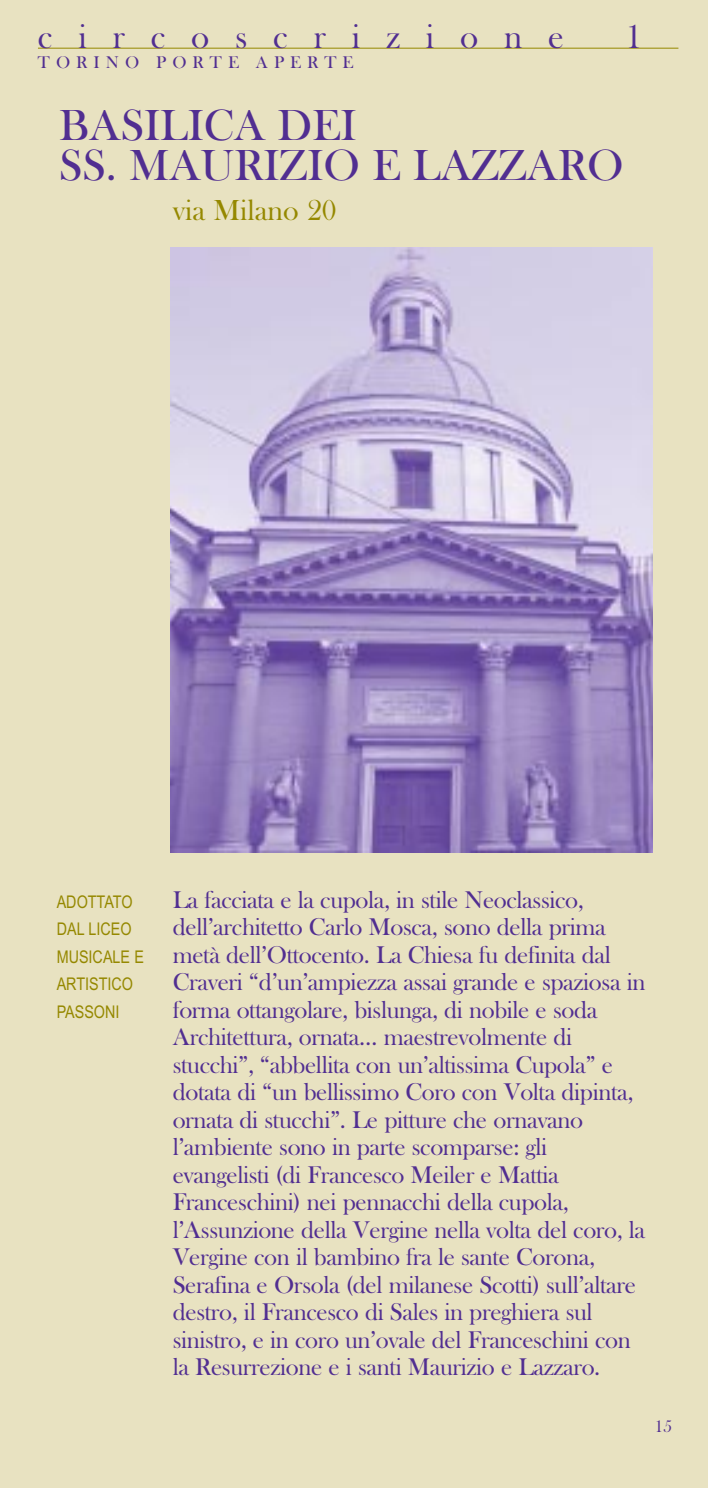
<style>
.page{position:relative;width:708px;height:1488px;background:#e8e2c1}
.page>*{position:absolute;margin:0;border:0;box-sizing:border-box;transform-origin:0 0}
.t1{font:45px/40px "Bask Old Face";color:#512e91}
.t2{font:35px "Bask Old Face";letter-spacing:.74em;color:#512e91}
.t3{font:30px "Bask Old Face";color:#958800}
.t4{font:25px/27.5px "Bask Old Face";letter-spacing:-.015em;color:#512e91}
.t5{font:17.5px/27.5px "Arial Narrow";color:#958800}
.t6{font:17.5px "Bask Old Face";letter-spacing:.345em;color:#512e91}
</style>
<div class="page">
<hr style="left:38px;top:48px;width:640px;height:1px;background:#958800">
<img style="left:170px;top:248px;width:482px;height:604px">
<h2 class="t2" style="left:38px;top:24px;width:527px">circoscrizione</h2>
<h2 class="t2" style="left:625px;top:24px;width:19px">1</h2>
<p class="t6" style="left:38px;top:56px;width:317px">TORINO PORTE APERTE</p>
<h1 class="t1" style="left:59px;top:108px;width:566px">BASILICA DEI<br>SS. MAURIZIO E LAZZARO</h1>
<p class="t3" style="left:173px;top:199px;width:165px">via Milano 20</p>
<p class="t5" style="left:57px;top:889px;width:89px">ADOTTATO<br>DAL LICEO<br>MUSICALE E<br>ARTISTICO<br>PASSONI</p>
<p class="t4" style="left:173px;top:887px;width:474px">La facciata e la cupola, in stile Neoclassico, dell’architetto Carlo Mosca, sono della prima metà dell’Ottocento. La Chiesa fu definita dal Craveri “d’un’ampiezza assai grande e spaziosa in forma ottangolare, bislunga, di nobile e soda Architettura, ornata… maestrevolmente di stucchi”, “abbellita con un’altissima Cupola” e dotata di “un bellissimo Coro con Volta dipinta, ornata di stucchi”. Le pitture che ornavano l’ambiente sono in parte scomparse: gli evangelisti (di Francesco Meiler e Mattia Franceschini) nei pennacchi della cupola, l’Assunzione della Vergine nella volta del coro, la Vergine con il bambino fra le sante Corona, Serafina e Orsola (del milanese Scotti) sull’altare destro, il Francesco di Sales in preghiera sul sinistro, e in coro un’ovale del Franceschini con la Resurrezione e i santi Maurizio e Lazzaro.</p>
<p class="t6" style="left:654px;top:1420px;width:19px">15</p>
</div>
